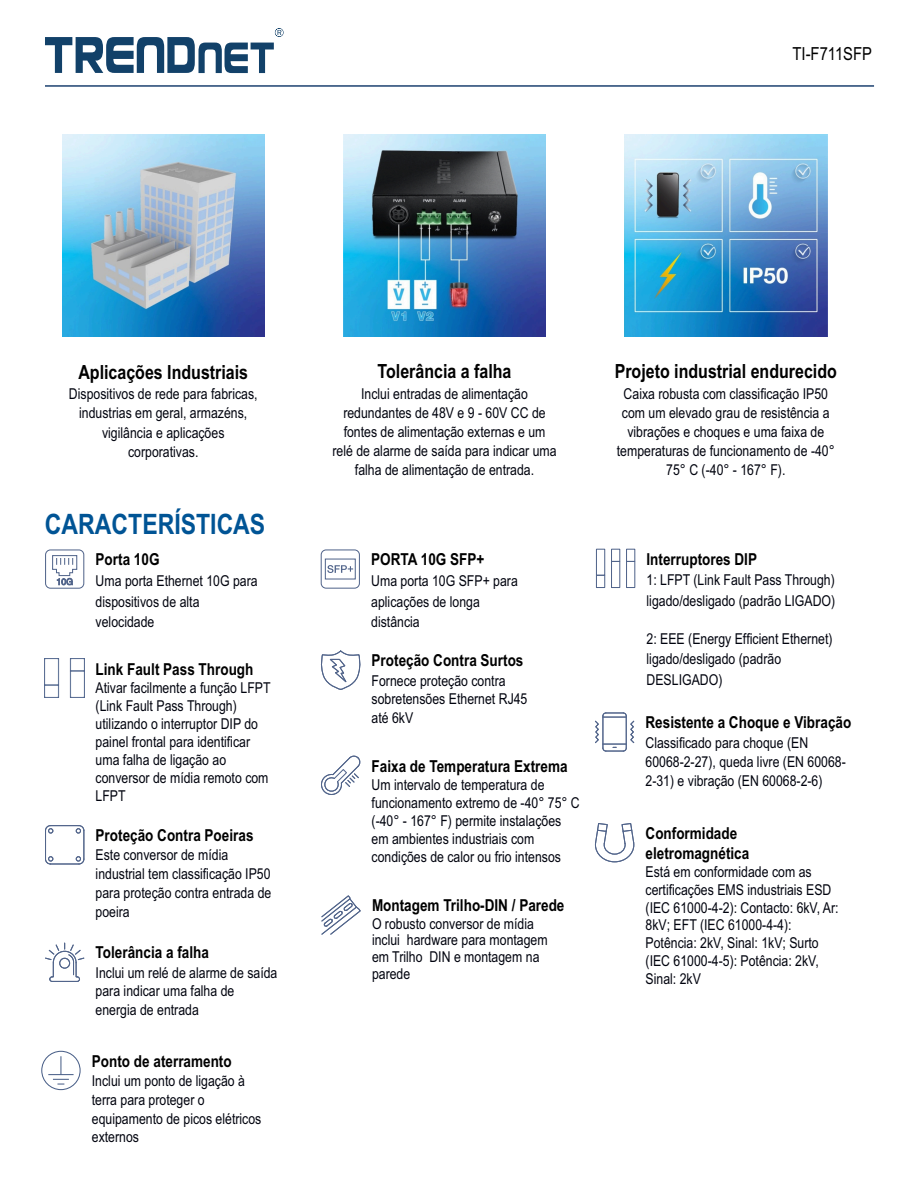
<style>
.page{position:relative;width:918px;height:1188px;background:#fff}
.page>*{position:absolute;margin:0;border:0;box-sizing:border-box;transform-origin:0 0}
.t1{font:700 28.2px "Arial Narrow";color:#005495}
.t2{font:700 19.5px "Arial Narrow";color:#000}
.t3{font:18px "Arial Narrow";color:#000}
.t4{font:700 16.5px/19.8px "Arial Narrow";color:#000}
.t5{font:15px/18px "Arial Narrow";color:#00030e}
</style>
<div class="page">
<img style="left:62px;top:134px;width:203px;height:203px">
<img style="left:343px;top:134px;width:203px;height:203px">
<img style="left:625px;top:134px;width:202px;height:203px">
<svg style="left:45px;top:28px;width:239px;height:45px"></svg>
<hr style="left:45px;top:85px;width:829px;height:2px;background:#32537d">
<div style="left:45px;top:549px;width:39px;height:40px;border:1px solid #52658b;border-radius:5px"></div>
<svg style="left:52px;top:555px;width:26px;height:31px"></svg>
<div style="left:321px;top:549px;width:39px;height:40px;border:1px solid #52658b;border-radius:5px"></div>
<svg style="left:327px;top:565px;width:26px;height:8px"></svg>
<div style="left:325px;top:559px;width:31px;height:21px;border:1px solid #52658b"></div>
<div style="left:596px;top:549px;width:9px;height:27px;border:1px solid #52658b"></div>
<div style="left:611px;top:561px;width:9px;height:27px;border:1px solid #52658b"></div>
<div style="left:596px;top:575px;width:9px;height:13px;border:1px solid #52658b"></div>
<div style="left:611px;top:549px;width:9px;height:13px;border:1px solid #52658b"></div>
<div style="left:626px;top:561px;width:9px;height:27px;border:1px solid #52658b"></div>
<div style="left:626px;top:549px;width:9px;height:13px;border:1px solid #52658b"></div>
<svg style="left:45px;top:825px;width:40px;height:40px"></svg>
<svg style="left:45px;top:943px;width:40px;height:39px"></svg>
<svg style="left:320px;top:650px;width:41px;height:40px"></svg>
<svg style="left:321px;top:755px;width:39px;height:40px"></svg>
<svg style="left:595px;top:712px;width:40px;height:40px"></svg>
<svg style="left:594px;top:823px;width:41px;height:40px"></svg>
<svg style="left:321px;top:895px;width:40px;height:40px"></svg>
<div style="left:41px;top:1051px;width:40px;height:39px;border:1px solid #485e87;border-radius:50%"></div>
<svg style="left:48px;top:1056px;width:26px;height:29px"></svg>
<img style="left:45px;top:658px;width:39px;height:40px">
<p class="t3" style="left:793px;top:47px;width:81px">TI-F711SFP</p>
<h2 class="t2" style="left:78px;top:364px;width:171px">Aplicações Industriais</h2>
<p class="t5" style="left:69px;top:386px;width:190px;line-height:19.4px;text-align:center">Dispositivos de rede para fabricas, industrias em geral, armazéns, vigilância e aplicações corporativas.</p>
<h1 class="t1" style="left:45px;top:513px;width:222px">CARACTERÍSTICAS</h1>
<p class="t4" style="left:96px;top:551px;width:65px">Porta 10G</p>
<p class="t5" style="left:96px;top:572px;width:164px;line-height:20.5px">Uma porta Ethernet 10G para dispositivos de alta velocidade</p>
<p class="t4" style="left:96px;top:660px;width:159px">Link Fault Pass Through</p>
<p class="t5" style="left:96px;top:680px;width:177px">Ativar facilmente a função LFPT (Link Fault Pass Through) utilizando o interruptor DIP do painel frontal para identificar uma falha de ligação ao conversor de mídia remoto com<br>LFPT</p>
<p class="t4" style="left:96px;top:827px;width:159px">Proteção Contra Poeiras</p>
<p class="t5" style="left:96px;top:847px;width:177px;line-height:18.9px">Este conversor de mídia industrial tem classificação IP50 para proteção contra entrada de poeira</p>
<p class="t4" style="left:96px;top:944px;width:115px">Tolerância a falha</p>
<p class="t5" style="left:96px;top:964px;width:183px;line-height:18.9px">Inclui um relé de alarme de saída para indicar uma falha de energia de entrada</p>
<p class="t4" style="left:92px;top:1052px;width:141px">Ponto de aterramento</p>
<p class="t5" style="left:92px;top:1073px;width:171px;line-height:18.9px">Inclui um ponto de ligação à terra para proteger o equipamento de picos elétricos externos</p>
<h2 class="t2" style="left:378px;top:364px;width:135px">Tolerância a falha</h2>
<p class="t5" style="left:332px;top:385px;width:226px;line-height:19.2px;text-align:center">Inclui entradas de alimentação redundantes de 48V e 9 - 60V CC de fontes de alimentação externas e um relé de alarme de saída para indicar uma falha de alimentação de entrada.</p>
<p class="t4" style="left:371px;top:551px;width:115px">PORTA 10G SFP+</p>
<p class="t5" style="left:371px;top:572px;width:148px;line-height:20.5px">Uma porta 10G SFP+ para aplicações de longa distância</p>
<p class="t4" style="left:372px;top:652px;width:153px">Proteção Contra Surtos</p>
<p class="t5" style="left:372px;top:672px;width:157px;line-height:18.9px">Fornece proteção contra sobretensões Ethernet RJ45 até 6kV</p>
<p class="t4" style="left:372px;top:757px;width:198px">Faixa de Temperatura Extrema</p>
<p class="t5" style="left:372px;top:777px;width:210px">Um intervalo de temperatura de funcionamento extremo de -40° 75° C (-40° - 167° F) permite instalações em ambientes industriais com condições de calor ou frio intensos</p>
<p class="t4" style="left:372px;top:897px;width:194px">Montagem Trilho-DIN / Parede</p>
<p class="t5" style="left:372px;top:916px;width:177px;line-height:17px">O robusto conversor de mídia inclui hardware para montagem em Trilho DIN e montagem na parede</p>
<h2 class="t2" style="left:615px;top:364px;width:224px">Projeto industrial endurecido</h2>
<p class="t5" style="left:617px;top:385px;width:219px;line-height:19.2px;text-align:center">Caixa robusta com classificação IP50 com um elevado grau de resistência a vibrações e choques e uma faixa de temperaturas de funcionamento de -40° 75° C (-40° - 167° F).</p>
<p class="t4" style="left:647px;top:550px;width:112px">Interruptores DIP</p>
<p class="t5" style="left:647px;top:571px;width:190px;line-height:20.5px">1: LFPT (Link Fault Pass Through) ligado/desligado (padrão LIGADO)</p>
<p class="t5" style="left:647px;top:629px;width:187px;line-height:20.5px">2: EEE (Energy Efficient Ethernet) ligado/desligado (padrão<br>DESLIGADO)</p>
<p class="t4" style="left:646px;top:714px;width:207px">Resistente a Choque e Vibração</p>
<p class="t5" style="left:646px;top:734px;width:202px;line-height:19px">Classificado para choque (EN<br>60068-2-27), queda livre (EN 60068-<br>2-31) e vibração (EN 60068-2-6)</p>
<p class="t4" style="left:646px;top:825px;width:105px">Conformidade eletromagnética</p>
<p class="t5" style="left:646px;top:864px;width:195px">Está em conformidade com as certificações EMS industriais ESD (IEC 61000-4-2): Contacto: 6kV, Ar:<br>8kV; EFT (IEC 61000-4-4):<br>Potência: 2kV, Sinal: 1kV; Surto (IEC 61000-4-5): Potência: 2kV,<br>Sinal: 2kV</p>
</div>
